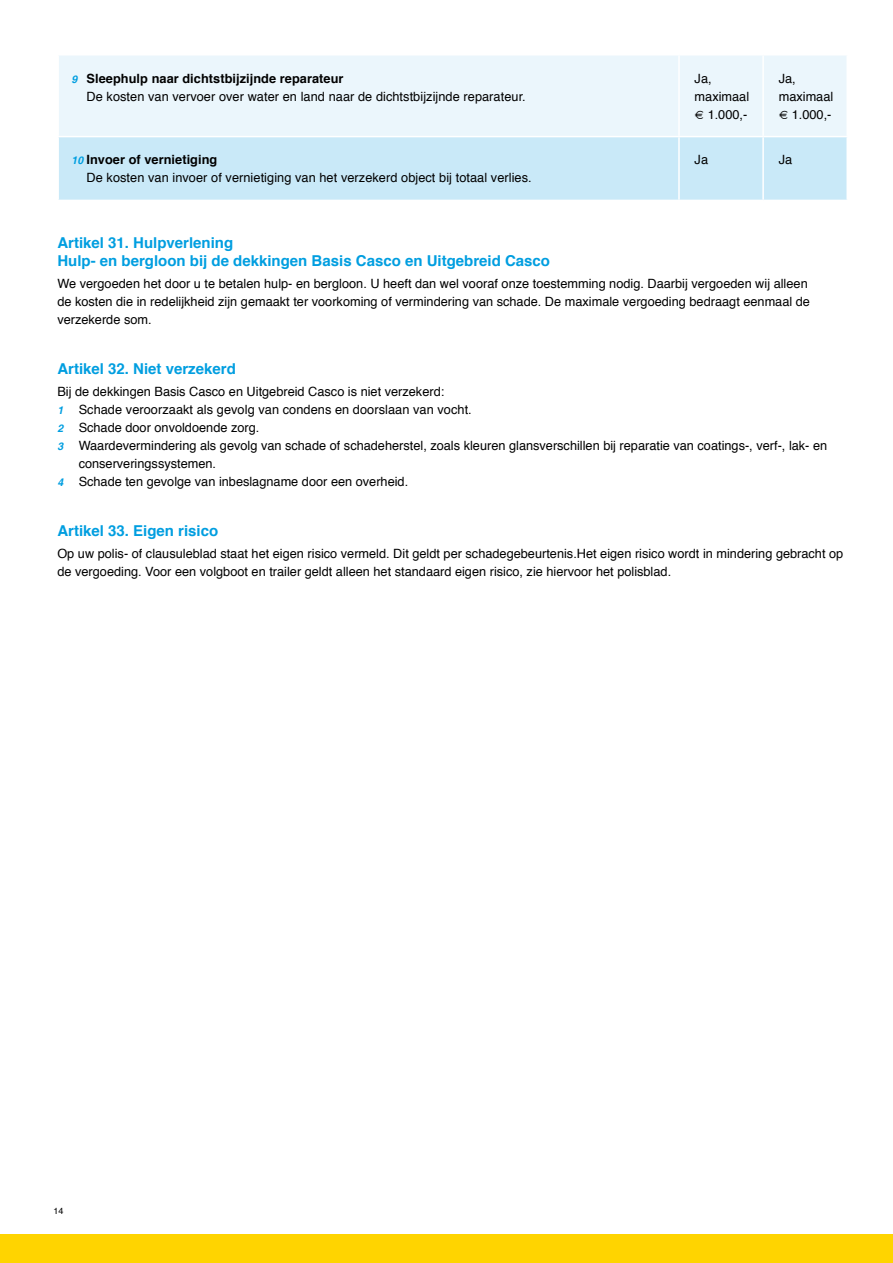
<style>
.page{position:relative;width:893px;height:1263px;background:#fff}
.page>*{position:absolute;margin:0;border:0;box-sizing:border-box;transform-origin:0 0}
.t1{font:700 15px/18px "Helvetica";color:#009ee0}
.t2{font:12.75px/18px "Helvetica";color:#000}
.t3{font:9px "Helvetica";color:#000}
.s1{font-weight:700;font-style:italic;font-size:10.5px;color:#009ee0}
.s2{font-weight:700}
</style>
<div class="page">
<div style="left:0;top:1234px;width:893px;height:29px;background:#ffd400"></div>
<div style="left:59px;top:56px;width:787px;height:80px;background:#ebf6fc"></div>
<div style="left:59px;top:137px;width:787px;height:63px;background:#c9e9f8"></div>
<hr style="left:678px;top:56px;width:2px;height:80px;background:#fff">
<hr style="left:762px;top:56px;width:2px;height:80px;background:#fff">
<hr style="left:678px;top:137px;width:2px;height:63px;background:#fff">
<hr style="left:762px;top:137px;width:2px;height:63px;background:#fff">
<p class="t2" style="left:87px;top:70px;width:441px;text-indent:-15px"><span class="s1">9</span> <span class="s2">Sleephulp naar dichtstbijzijnde reparateur<br></span>De kosten van vervoer over water en land naar de dichtstbijzijnde reparateur.</p>
<p class="t2" style="left:695px;top:70px;width:56px">Ja, maximaal € 1.000,-</p>
<p class="t2" style="left:779px;top:70px;width:56px">Ja, maximaal € 1.000,-</p>
<p class="t2" style="left:87px;top:152px;width:447px;text-indent:-15px"><span class="s1">10</span> <span class="s2">Invoer of vernietiging<br></span>De kosten van invoer of vernietiging van het verzekerd object bij totaal verlies.</p>
<p class="t2" style="left:695px;top:152px;width:15px">Ja</p>
<p class="t2" style="left:779px;top:152px;width:15px">Ja</p>
<p class="t1" style="left:57px;top:234px;width:494px">Artikel 31. Hulpverlening<br>Hulp- en bergloon bij de dekkingen Basis Casco en Uitgebreid Casco</p>
<p class="t2" style="left:57px;top:275px;width:754px">We vergoeden het door u te betalen hulp- en bergloon. U heeft dan wel vooraf onze toestemming nodig. Daarbij vergoeden wij alleen de kosten die in redelijkheid zijn gemaakt ter voorkoming of vermindering van schade. De maximale vergoeding bedraagt eenmaal de verzekerde som.</p>
<p class="t1" style="left:57px;top:360px;width:180px">Artikel 32. Niet verzekerd</p>
<p class="t2" style="left:57px;top:383px;width:388px">Bij de dekkingen Basis Casco en Uitgebreid Casco is niet verzekerd:</p>
<p class="t2" style="left:57px;top:401px;width:416px"><span class="s1">1</span> Schade veroorzaakt als gevolg van condens en doorslaan van vocht.</p>
<p class="t2" style="left:57px;top:419px;width:203px"><span class="s1">2</span> Schade door onvoldoende zorg.</p>
<p class="t2" style="left:57px;top:437px;width:771px"><span class="s1">3</span> Waardevermindering als gevolg van schade of schadeherstel, zoals kleuren glansverschillen bij reparatie van coatings-, verf-, lak- en</p>
<p class="t2" style="left:79px;top:455px;width:139px">conserveringssystemen.</p>
<p class="t2" style="left:57px;top:473px;width:352px"><span class="s1">4</span> Schade ten gevolge van inbeslagname door een overheid.</p>
<p class="t1" style="left:57px;top:522px;width:162px">Artikel 33. Eigen risico</p>
<p class="t2" style="left:57px;top:545px;width:787px">Op uw polis- of clausuleblad staat het eigen risico vermeld. Dit geldt per schadegebeurtenis.Het eigen risico wordt in mindering gebracht op de vergoeding. Voor een volgboot en trailer geldt alleen het standaard eigen risico, zie hiervoor het polisblad.</p>
<p class="t3" style="left:54px;top:1205px;width:11px">14</p>
</div>
